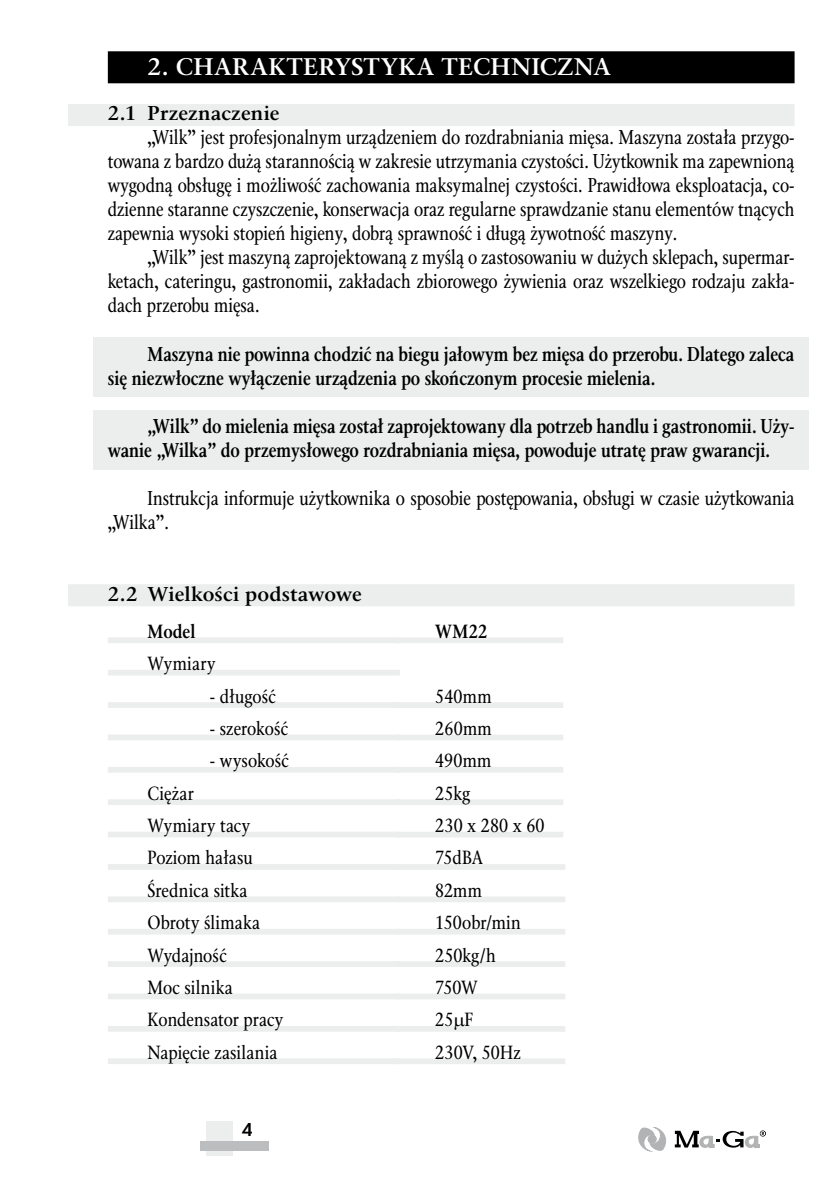
<style>
.page{position:relative;width:840px;height:1191px;background:#fff}
.page>*{position:absolute;margin:0;border:0;box-sizing:border-box;transform-origin:0 0}
.t1{font:700 24px "Classic PSEFN";letter-spacing:.02em;color:#fff}
.t2{font:20px/24px "Classic Cnd EFN";color:#000;text-align:justify}
.t3{font:700 20px/24px "Classic Cnd EFN";color:#000}
.t4{font:700 20px "Classic PSEFN";letter-spacing:.01em;color:#000}
.t5{font:19px/32.4px "Classic Cnd EFN";letter-spacing:.005em;color:#000;scale:1.05 1}
.t6{font:700 19px "Classic Cnd EFN";color:#000;scale:1.05 1}
.t7{font:800 18px "Futurum Ibis EE";color:#000}
</style>
<div class="page">
<div style="left:206px;top:1121px;width:26px;height:34px;background:#eceded"></div>
<div style="left:200px;top:1140px;width:68px;height:10px;background:#bbbdbe"></div>
<svg style="left:638px;top:1127px;width:28px;height:24px"></svg>
<div style="left:647px;top:1135px;width:9px;height:8px;background:#b1b3b4;border-radius:50%"></div>
<div style="left:647px;top:1135px;width:9px;height:8px;border:1px solid #b1b3b4;border-radius:50%"></div>
<svg style="left:674px;top:1130px;width:91px;height:18px"></svg>
<div style="left:94px;top:337px;width:714px;height:60px;background:#eceded"></div>
<div style="left:94px;top:410px;width:714px;height:60px;background:#eceded"></div>
<div style="left:108px;top:51px;width:686px;height:32px;background:#000"></div>
<div style="left:68px;top:104px;width:726px;height:22px;background:#eceded"></div>
<div style="left:68px;top:584px;width:726px;height:22px;background:#eceded"></div>
<div style="left:395px;top:637px;width:168px;height:6px;background:#eceded"></div>
<div style="left:395px;top:702px;width:168px;height:6px;background:#eceded"></div>
<div style="left:395px;top:734px;width:168px;height:6px;background:#eceded"></div>
<div style="left:395px;top:767px;width:168px;height:5px;background:#eceded"></div>
<div style="left:395px;top:799px;width:168px;height:6px;background:#eceded"></div>
<div style="left:395px;top:831px;width:168px;height:6px;background:#eceded"></div>
<div style="left:395px;top:864px;width:170px;height:6px;background:#eceded"></div>
<div style="left:395px;top:896px;width:170px;height:6px;background:#eceded"></div>
<div style="left:395px;top:928px;width:170px;height:6px;background:#eceded"></div>
<div style="left:395px;top:961px;width:170px;height:6px;background:#eceded"></div>
<div style="left:395px;top:993px;width:170px;height:6px;background:#eceded"></div>
<div style="left:395px;top:1026px;width:170px;height:5px;background:#eceded"></div>
<div style="left:395px;top:1058px;width:170px;height:6px;background:#eceded"></div>
<div style="left:108px;top:637px;width:291px;height:6px;background:#eceded"></div>
<div style="left:108px;top:669px;width:291px;height:6px;background:#eceded"></div>
<div style="left:108px;top:702px;width:291px;height:6px;background:#eceded"></div>
<div style="left:108px;top:734px;width:291px;height:6px;background:#eceded"></div>
<div style="left:108px;top:767px;width:291px;height:5px;background:#eceded"></div>
<div style="left:108px;top:799px;width:291px;height:6px;background:#eceded"></div>
<div style="left:108px;top:831px;width:291px;height:6px;background:#eceded"></div>
<div style="left:108px;top:864px;width:291px;height:6px;background:#eceded"></div>
<div style="left:108px;top:896px;width:291px;height:6px;background:#eceded"></div>
<div style="left:108px;top:928px;width:291px;height:6px;background:#eceded"></div>
<div style="left:108px;top:961px;width:291px;height:6px;background:#eceded"></div>
<div style="left:108px;top:993px;width:291px;height:6px;background:#eceded"></div>
<div style="left:108px;top:1026px;width:291px;height:5px;background:#eceded"></div>
<div style="left:108px;top:1058px;width:291px;height:6px;background:#eceded"></div>
<p class="t1" style="left:147px;top:52px;width:464px">2. CHARAKTERYSTYKA TECHNICZNA</p>
<p class="t4" style="left:108px;top:102px;width:173px">2.1 Przeznaczenie</p>
<p class="t2" style="left:108px;top:126px;width:688px;text-indent:40px">„Wilk” jest profesjonalnym urządzeniem do rozdrabniania mięsa. Maszyna została przygo&shy;towana z bardzo dużą starannością w zakresie utrzymania czystości. Użytkownik ma zapewnioną wygodną obsługę i możliwość zachowania maksymalnej czystości. Prawidłowa eksploatacja, co&shy;dzienne staranne czyszczenie, konserwacja oraz regularne sprawdzanie stanu elementów tnących zapewnia wysoki stopień higieny, dobrą sprawność i długą żywotność maszyny.</p>
<p class="t2" style="left:108px;top:246px;width:687px;text-indent:40px">„Wilk” jest maszyną zaprojektowaną z myślą o zastosowaniu w dużych sklepach, supermar&shy;ketach, cateringu, gastronomii, zakładach zbiorowego żywienia oraz wszelkiego rodzaju zakła&shy;dach przerobu mięsa.</p>
<p class="t3" style="left:108px;top:342px;width:687px;text-indent:40px">Maszyna nie powinna chodzić na biegu jałowym bez mięsa do przerobu. Dlatego zaleca się niezwłoczne wyłączenie urządzenia po skończonym procesie mielenia.</p>
<p class="t3" style="left:108px;top:414px;width:687px;text-indent:40px">„Wilk” do mielenia mięsa został zaprojektowany dla potrzeb handlu i gastronomii. Uży&shy;wanie „Wilka” do przemysłowego rozdrabniania mięsa, powoduje utratę praw gwarancji.</p>
<p class="t2" style="left:108px;top:486px;width:688px;text-indent:40px">Instrukcja informuje użytkownika o sposobie postępowania, obsługi w czasie użytkowania „Wilka”.</p>
<p class="t4" style="left:108px;top:582px;width:255px">2.2 Wielkości podstawowe</p>
<p class="t6" style="left:147px;top:620px;width:47px">Model</p>
<p class="t5" style="left:147px;top:648px;width:66px">Wymiary</p>
<p class="t5" style="left:210px;top:680px;width:64px">- długość</p>
<p class="t5" style="left:210px;top:713px;width:76px">- szerokość</p>
<p class="t5" style="left:210px;top:745px;width:77px">- wysokość</p>
<p class="t5" style="left:147px;top:778px;width:131px">Ciężar<br>Wymiary tacy<br>Poziom hałasu<br>Średnica sitka<br>Obroty ślimaka<br>Wydajność<br>Moc silnika<br>Kondensator pracy<br>Napięcie zasilania</p>
<p class="t7" style="left:242px;top:1119px;width:13px">4</p>
<p class="t6" style="left:435px;top:620px;width:51px">WM22</p>
<p class="t5" style="left:435px;top:680px;width:106px">540mm<br>260mm<br>490mm<br>25kg<br>230 x 280 x 60<br>75dBA<br>82mm<br>150obr/min<br>250kg/h<br>750W<br>25 F<br>230V, 50Hz</p>
</div>
